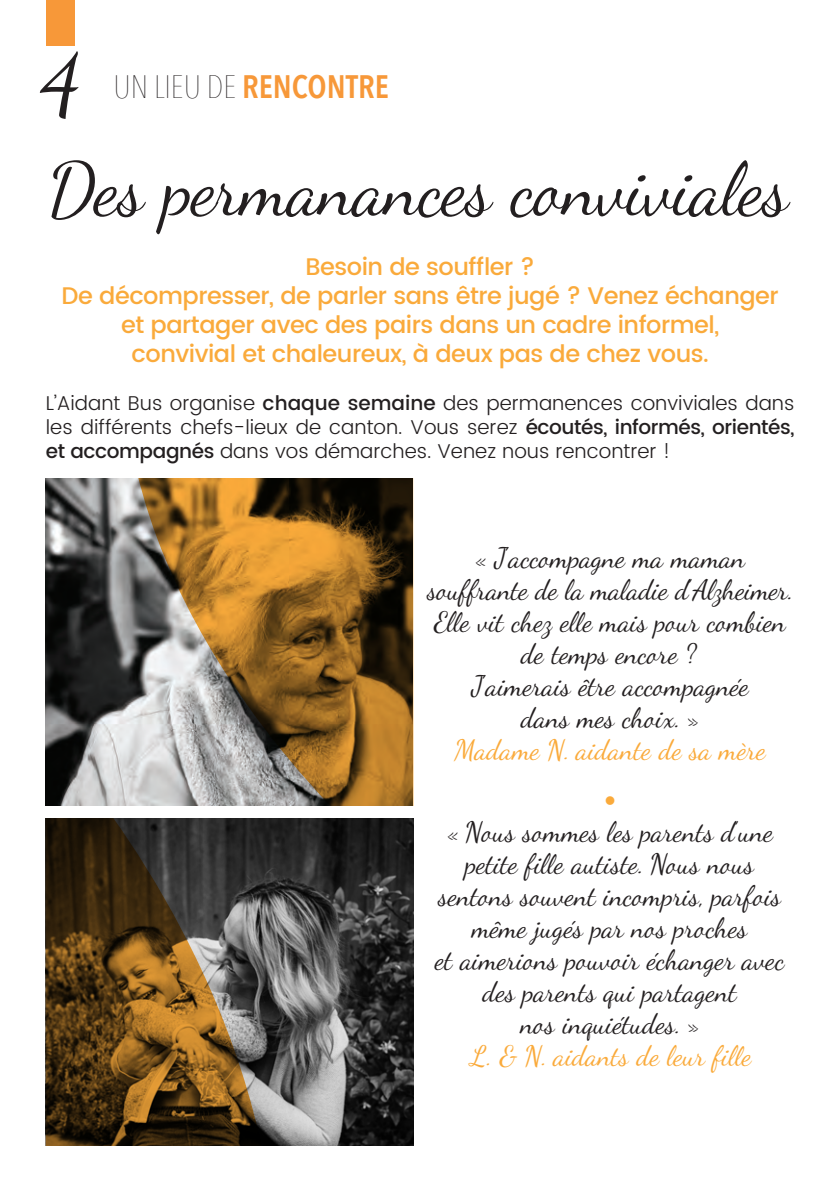
<style>
.page{position:relative;width:840px;height:1191px;background:#fff}
.page>*{position:absolute;margin:0;border:0;box-sizing:border-box;transform-origin:0 0}
.t1{font:84.2px "Dancing Script OT";color:#231f20}
.t2{font:74px "Dancing Script OT";letter-spacing:-.01em;color:#231f20}
.t3{font:600 32.4px "Avenir Next Condensed";color:#f79839}
.t4{font:28px/32px "Dancing Script OT";color:#231f20;text-align:center}
.t5{font:28px "Dancing Script OT";color:#faaa3b}
.t6{font:500 24px/28.8px "Poppins";letter-spacing:-.02em;color:#faaa3b;text-align:center}
.t7{font:300 20px/24px "Poppins";color:#231f20;text-align:justify}
.s1{font-weight:200;color:#231f20}
.s2{font-weight:500}
</style>
<div class="page">
<div style="left:46px;top:0;width:28px;height:45px;background:#f79839"></div>
<img style="left:45px;top:478px;width:80px;height:327px">
<img style="left:274px;top:818px;width:139px;height:327px">
<svg style="left:45px;top:818px;width:229px;height:327px;background:#584429"></svg>
<svg style="left:125px;top:478px;width:288px;height:327px;background:#92754a"></svg>
<p class="t1" style="left:38px;top:34px;width:45px">4</p>
<p class="t3" style="left:113px;top:58px;width:277px"><span class="s1">UN LIEU DE</span> RENCONTRE</p>
<p class="t2" style="left:50px;top:145px;width:740px">Des permanances conviviales</p>
<p class="t6" style="left:62px;top:253px;width:718px">Besoin de souffler ?<br>De décompresser, de parler sans être jugé ? Venez échanger et partager avec des pairs dans un cadre informel,<br>convivial et chaleureux, à deux pas de chez vous.</p>
<p class="t7" style="left:46px;top:391px;width:749px">L’Aidant Bus organise <span class="s2">chaque semaine</span> des permanences conviviales dans les différents chefs-lieux de canton. Vous serez <span class="s2">écoutés, informés, orientés, et accompagnés</span> dans vos démarches. Venez nous rencontrer !</p>
<p class="t4" style="left:427px;top:541px;width:366px">« J’accompagne ma maman souffrante de la maladie d’Alzheimer.<br>Elle vit chez elle mais pour combien de temps encore ?<br>J’aimerais être accompagnée<br>dans mes choix. »</p>
<p class="t5" style="left:454px;top:733px;width:313px">Madame N. aidante de sa mère</p>
<p class="t4" style="left:435px;top:815px;width:350px">« Nous sommes les parents d’une petite fille autiste. Nous nous sentons souvent incompris, parfois même jugés par nos proches<br>et aimerions pouvoir échanger avec des parents qui partagent<br>nos inquiétudes. »</p>
<p class="t5" style="left:468px;top:1039px;width:284px">L. &amp; N. aidants de leur fille</p>
</div>
